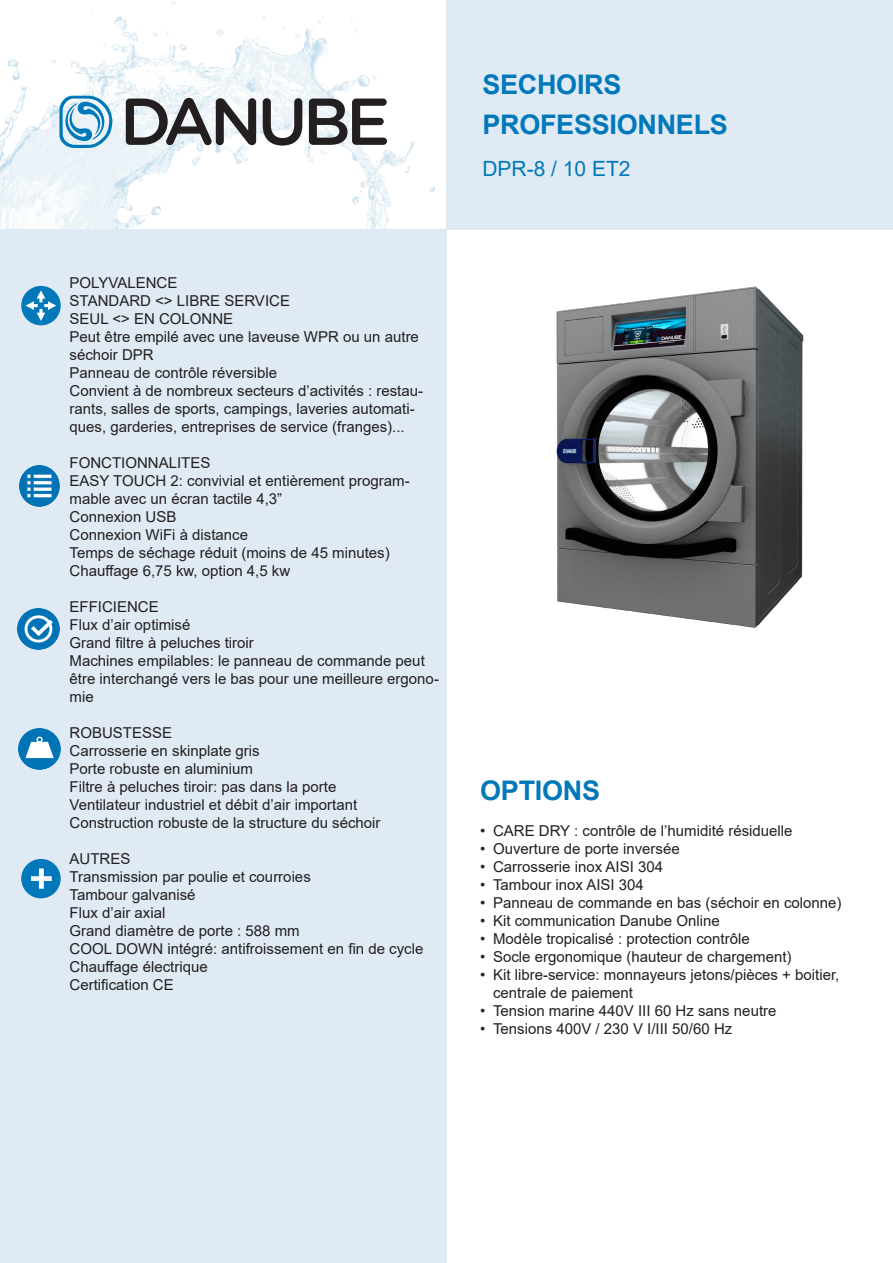
<style>
.page{position:relative;width:893px;height:1263px;background:#fff}
.page>*{position:absolute;margin:0;border:0;box-sizing:border-box;transform-origin:0 0}
.t1{font:700 27px/39.9px "Arial";letter-spacing:-.01em;color:#0078b9}
.t2{font:21px "Arial";color:#0078b9}
.t3{font:15px/18px "Arial";color:#231f20}
</style>
<div class="page">
<img style="left:0;top:1px;width:435px;height:229px">
<div style="left:446px;top:0;width:447px;height:230px;background:#dfeaf5"></div>
<div style="left:0;top:230px;width:446px;height:1033px;background:#dfeaf5"></div>
<svg style="left:126px;top:98px;width:130px;height:47px"></svg>
<svg style="left:263px;top:98px;width:39px;height:48px"></svg>
<svg style="left:309px;top:99px;width:78px;height:46px"></svg>
<svg style="left:59px;top:96px;width:54px;height:52px;background:#8dc2de"></svg>
<div style="left:23px;top:287px;width:36px;height:37px;background:#0078b9;border-radius:50%"></div>
<div style="left:21px;top:286px;width:40px;height:39px;border:3px solid #0078b9;border-radius:50%"></div>
<svg style="left:26px;top:290px;width:30px;height:31px"></svg>
<div style="left:23px;top:860px;width:36px;height:37px;background:#0078b9;border-radius:50%"></div>
<div style="left:21px;top:859px;width:40px;height:39px;border:3px solid #0078b9;border-radius:50%"></div>
<div style="left:31px;top:876px;width:21px;height:5px;background:#f2f3f4"></div>
<div style="left:39px;top:868px;width:5px;height:21px;background:#fff"></div>
<img style="left:20px;top:466px;width:39px;height:40px">
<img style="left:18px;top:609px;width:41px;height:40px">
<img style="left:19px;top:728px;width:41px;height:41px">
<img style="left:556px;top:286px;width:248px;height:342px">
<p class="t3" style="left:70px;top:273px;width:109px">POLYVALENCE</p>
<p class="t3" style="left:70px;top:291px;width:222px">STANDARD &lt;&gt; LIBRE SERVICE</p>
<p class="t3" style="left:70px;top:309px;width:165px">SEUL &lt;&gt; EN COLONNE</p>
<p class="t3" style="left:70px;top:327px;width:351px">Peut être empilé avec une laveuse WPR ou un autre séchoir DPR</p>
<p class="t3" style="left:70px;top:363px;width:209px">Panneau de contrôle réversible</p>
<p class="t3" style="left:70px;top:381px;width:355px">Convient à de nombreux secteurs d’activités : restau&shy;rants, salles de sports, campings, laveries automati&shy;ques, garderies, entreprises de service (franges)...</p>
<p class="t3" style="left:70px;top:453px;width:142px">FONCTIONNALITES</p>
<p class="t3" style="left:70px;top:471px;width:342px">EASY TOUCH 2: convivial et entièrement program&shy;mable avec un écran tactile 4,3”</p>
<p class="t3" style="left:70px;top:507px;width:108px">Connexion USB</p>
<p class="t3" style="left:70px;top:525px;width:180px">Connexion WiFi à distance</p>
<p class="t3" style="left:70px;top:543px;width:322px">Temps de séchage réduit (moins de 45 minutes)</p>
<p class="t3" style="left:70px;top:561px;width:222px">Chauffage 6,75 kw, option 4,5 kw</p>
<p class="t3" style="left:70px;top:597px;width:91px">EFFICIENCE</p>
<p class="t3" style="left:70px;top:615px;width:122px">Flux d’air optimisé</p>
<p class="t3" style="left:70px;top:633px;width:186px">Grand filtre à peluches tiroir</p>
<p class="t3" style="left:70px;top:651px;width:371px">Machines empilables: le panneau de commande peut être interchangé vers le bas pour une meilleure ergono&shy;mie</p>
<p class="t3" style="left:70px;top:723px;width:104px">ROBUSTESSE</p>
<p class="t3" style="left:70px;top:741px;width:192px">Carrosserie en skinplate gris</p>
<p class="t3" style="left:70px;top:759px;width:185px">Porte robuste en aluminium</p>
<p class="t3" style="left:70px;top:777px;width:268px">Filtre à peluches tiroir: pas dans la porte</p>
<p class="t3" style="left:70px;top:795px;width:289px">Ventilateur industriel et débit d’air important</p>
<p class="t3" style="left:70px;top:813px;width:312px">Construction robuste de la structure du séchoir</p>
<p class="t3" style="left:70px;top:849px;width:62px">AUTRES</p>
<p class="t3" style="left:70px;top:867px;width:243px">Transmission par poulie et courroies</p>
<p class="t3" style="left:70px;top:885px;width:127px">Tambour galvanisé</p>
<p class="t3" style="left:70px;top:903px;width:97px">Flux d’air axial</p>
<p class="t3" style="left:70px;top:921px;width:232px">Grand diamètre de porte : 588 mm</p>
<p class="t3" style="left:70px;top:939px;width:355px">COOL DOWN intégré: antifroissement en fin de cycle</p>
<p class="t3" style="left:70px;top:957px;width:140px">Chauffage électrique</p>
<p class="t3" style="left:70px;top:975px;width:106px">Certification CE</p>
<p class="t1" style="left:482px;top:65px;width:247px">SECHOIRS<br>PROFESSIONNELS</p>
<p class="t2" style="left:482px;top:155px;width:150px">DPR-8 / 10 ET2</p>
<p class="t1" style="left:480px;top:771px;width:121px">OPTIONS</p>
<p class="t3" style="left:480px;top:822px;width:314px">• CARE DRY : contrôle de l’humidité résiduelle</p>
<p class="t3" style="left:480px;top:840px;width:201px">• Ouverture de porte inversée</p>
<p class="t3" style="left:480px;top:858px;width:184px">• Carrosserie inox AISI 304</p>
<p class="t3" style="left:480px;top:876px;width:165px">• Tambour inox AISI 304</p>
<p class="t3" style="left:480px;top:894px;width:363px">• Panneau de commande en bas (séchoir en colonne)</p>
<p class="t3" style="left:480px;top:912px;width:241px">• Kit communication Danube Online</p>
<p class="t3" style="left:480px;top:930px;width:271px">• Modèle tropicalisé : protection contrôle</p>
<p class="t3" style="left:480px;top:948px;width:313px">• Socle ergonomique (hauteur de chargement)</p>
<p class="t3" style="left:493px;top:966px;width:348px;text-indent:-13px">• Kit libre-service: monnayeurs jetons/pièces + boitier, centrale de paiement</p>
<p class="t3" style="left:480px;top:1002px;width:298px">• Tension marine 440V III 60 Hz sans neutre</p>
<p class="t3" style="left:480px;top:1020px;width:254px">• Tensions 400V / 230 V I/III 50/60 Hz</p>
</div>
